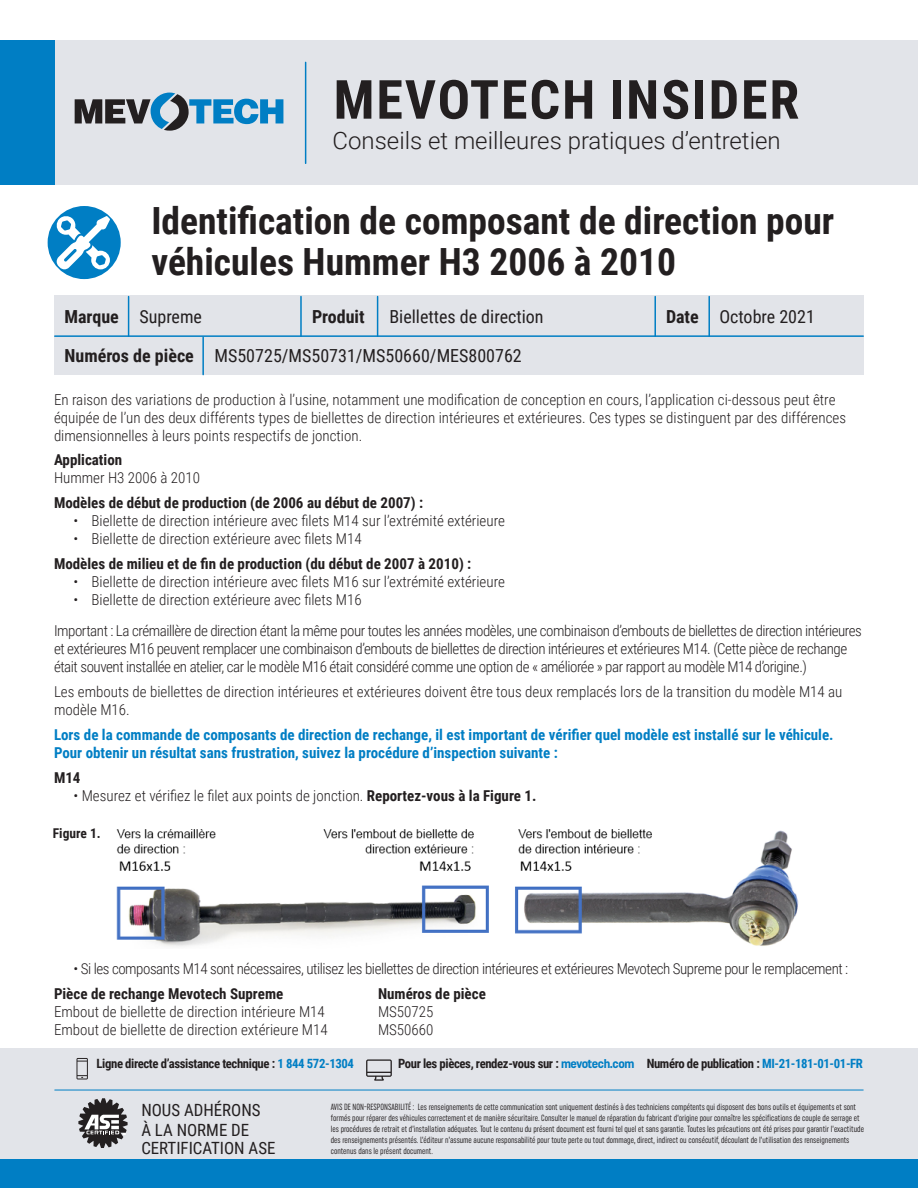
<style>
.page{position:relative;width:918px;height:1188px;background:#fff}
.page>*{position:absolute;margin:0;border:0;box-sizing:border-box;transform-origin:0 0}
.t1{font:700 54px "Roboto Condensed";letter-spacing:.035em;color:#231f20}
.t2{font:700 37.5px/40.5px "Roboto Condensed";color:#231f20}
.t3{font:300 24px "Roboto";color:#231f20}
.t4{font:18px "Roboto Condensed";color:#231f20}
.t5{font:700 18px "Roboto Condensed";color:#231f20}
.t6{font:16.8px/20.2px "Roboto Condensed";color:#231f20}
.Basic_Body{font:300 15px/18px "Roboto Condensed";color:#231f20}
.Basic_Body-2{font:300 15px/18px "Roboto Condensed";letter-spacing:-.03em;color:#231f20}
.Basic_Body-3{font:700 15px/18px "Roboto Condensed";color:#007ec4}
.Basic_Body-4{font:700 15px "Roboto Condensed";color:#231f20}
.Basic_Body-5{font:700 13.5px "Roboto Condensed";color:#231f20}
.t7{font:700 12.75px "Roboto Condensed";letter-spacing:-.03em;color:#231f20}
.t8{font:extra-condensed 9px/10.8px "Uniform";color:#231f20}
.s1{font-weight:700}
.s2{color:#007ec4}
.s3{font-family:"Uniform Condensed";color:#007ec4}
</style>
<div class="page">
<div style="left:54px;top:296px;width:810px;height:79px;background:#e2e4e9"></div>
<hr style="left:300px;top:297px;width:2px;height:39px;background:#007ec4">
<hr style="left:654px;top:297px;width:2px;height:39px;background:#007ec4">
<hr style="left:377px;top:297px;width:1px;height:39px;background:#007ec4">
<hr style="left:708px;top:297px;width:2px;height:39px;background:#007ec4">
<hr style="left:128px;top:297px;width:1px;height:39px;background:#007ec4">
<hr style="left:55px;top:335px;width:808px;height:2px;background:#007ec4">
<hr style="left:202px;top:337px;width:2px;height:38px;background:#007ec4">
<div style="left:0;top:1049px;width:918px;height:139px;background:#e2e4e9"></div>
<div style="left:0;top:1160px;width:918px;height:28px;background:#007ec4"></div>
<svg style="left:78px;top:1098px;width:50px;height:50px"></svg>
<svg style="left:76px;top:1058px;width:12px;height:21px"></svg>
<svg style="left:366px;top:1059px;width:26px;height:22px"></svg>
<hr style="left:55px;top:1090px;width:808px;height:1px;background:#007ec4">
<div style="left:45px;top:40px;width:873px;height:145px;background:#e2e4e9"></div>
<div style="left:0;top:40px;width:54px;height:145px;background:#007ec4"></div>
<svg style="left:75px;top:93px;width:208px;height:38px"></svg>
<hr style="left:305px;top:62px;width:1px;height:101px;background:#007ec4">
<div style="left:48px;top:206px;width:73px;height:73px;background:#007ec4;border-radius:50%"></div>
<svg style="left:56px;top:215px;width:54px;height:54px"></svg>
<img style="left:116px;top:829px;width:683px;height:118px">
<p class="t1" style="left:334px;top:62px;width:467px">MEVOTECH INSIDER</p>
<p class="t3" style="left:333px;top:123px;width:450px">Conseils et meilleures pratiques d’entretien</p>
<p class="t2" style="left:151px;top:199px;width:684px">Identification de composant de direction pour véhicules Hummer H3 2006 à 2010</p>
<p class="t4" style="left:64px;top:304px;width:139px"><span class="s1">Marque</span> Supreme</p>
<p class="t5" style="left:312px;top:304px;width:54px">Produit</p>
<p class="t4" style="left:389px;top:304px;width:156px">Biellettes de direction</p>
<p class="t4" style="left:666px;top:304px;width:150px"><span class="s1">Date</span> Octobre 2021</p>
<p class="t4" style="left:64px;top:343px;width:459px"><span class="s1">Numéros de pièce</span> MS50725/MS50731/MS50660/MES800762</p>
<p class="Basic_Body" style="left:54px;top:390px;width:794px">En raison des variations de production à l’usine, notamment une modification de conception en cours, l’application ci-dessous peut être équipée de l’un des deux différents types de biellettes de direction intérieures et extérieures. Ces types se distinguent par des différences dimensionnelles à leurs points respectifs de jonction.</p>
<p class="Basic_Body" style="left:54px;top:450px;width:148px"><span class="s1">Application<br></span>Hummer H3 2006 à 2010</p>
<p class="Basic_Body-4" style="left:54px;top:492px;width:371px">Modèles de début de production (de 2006 au début de 2007) :</p>
<p class="Basic_Body" style="left:74px;top:511px;width:433px">• Biellette de direction intérieure avec filets M14 sur l’extrémité extérieure</p>
<p class="Basic_Body" style="left:74px;top:529px;width:290px">• Biellette de direction extérieure avec filets M14</p>
<p class="Basic_Body-4" style="left:54px;top:553px;width:419px">Modèles de milieu et de fin de production (du début de 2007 à 2010) :</p>
<p class="Basic_Body" style="left:74px;top:572px;width:433px">• Biellette de direction intérieure avec filets M16 sur l’extrémité extérieure</p>
<p class="Basic_Body" style="left:74px;top:590px;width:290px">• Biellette de direction extérieure avec filets M16</p>
<p class="Basic_Body-2" style="left:54px;top:621px;width:810px">Important : La crémaillère de direction étant la même pour toutes les années modèles, une combinaison d’embouts de biellettes de direction intérieures et extérieures M16 peuvent remplacer une combinaison d’embouts de biellettes de direction intérieures et extérieures M14. (Cette pièce de rechange était souvent installée en atelier, car le modèle M16 était considéré comme une option de « améliorée » par rapport au modèle M14 d’origine.)</p>
<p class="Basic_Body" style="left:54px;top:682px;width:790px">Les embouts de biellettes de direction intérieures et extérieures doivent être tous deux remplacés lors de la transition du modèle M14 au modèle M16.</p>
<p class="Basic_Body-3" style="left:54px;top:725px;width:781px">Lors de la commande de composants de direction de rechange, il est important de vérifier quel modèle est installé sur le véhicule.<br>Pour obtenir un résultat sans frustration, suivez la procédure d’inspection suivante :</p>
<p class="Basic_Body-4" style="left:54px;top:767px;width:28px">M14</p>
<p class="Basic_Body" style="left:74px;top:786px;width:464px">• Mesurez et vérifiez le filet aux points de jonction. <span class="s1">Reportez-vous à la Figure 1.</span></p>
<p class="Basic_Body-5" style="left:53px;top:824px;width:49px">Figure 1.</p>
<p class="Basic_Body-2" style="left:74px;top:959px;width:776px">• Si les composants M14 sont nécessaires, utilisez les biellettes de direction intérieures et extérieures Mevotech Supreme pour le remplacement :</p>
<p class="Basic_Body-4" style="left:54px;top:983px;width:231px">Pièce de rechange Mevotech Supreme</p>
<p class="Basic_Body-4" style="left:378px;top:983px;width:109px">Numéros de pièce</p>
<p class="Basic_Body" style="left:54px;top:1002px;width:272px">Embout de biellette de direction intérieure M14</p>
<p class="Basic_Body" style="left:378px;top:1002px;width:57px">MS50725</p>
<p class="Basic_Body" style="left:54px;top:1020px;width:275px">Embout de biellette de direction extérieure M14</p>
<p class="Basic_Body" style="left:378px;top:1020px;width:57px">MS50660</p>
<p class="t7" style="left:97px;top:1055px;width:259px">Ligne directe d’assistance technique : <span class="s2">1 844 572-1304</span></p>
<p class="t7" style="left:398px;top:1055px;width:467px">Pour les pièces, rendez-vous sur : <span class="s3">mevotech.com</span> Numéro de publication : <span class="s2">MI-21-181-01-01-FR</span></p>
<p class="t6" style="left:141px;top:1099px;width:121px">NOUS ADHÉRONS<br>À LA NORME DE</p>
<p class="t6" style="left:141px;top:1138px;width:136px">CERTIFICATION ASE</p>
<p class="t8" style="left:331px;top:1102px;width:535px">AVIS DE NON-RESPONSABILITÉ : Les renseignements de cette communication sont uniquement destinés à des techniciens compétents qui disposent des bons outils et équipements et sont formés pour réparer des véhicules correctement et de manière sécuritaire. Consulter le manuel de réparation du fabricant d’origine pour connaître les spécifications de couple de serrage et les procédures de retrait et d’installation adéquates. Tout le contenu du présent document est fourni tel quel et sans garantie. Toutes les précautions ont été prises pour garantir l’exactitude des renseignements présentés. L’éditeur n’assume aucune responsabilité pour toute perte ou tout dommage, direct, indirect ou consécutif, découlant de l’utilisation des renseignements contenus dans le présent document.</p>
</div>
